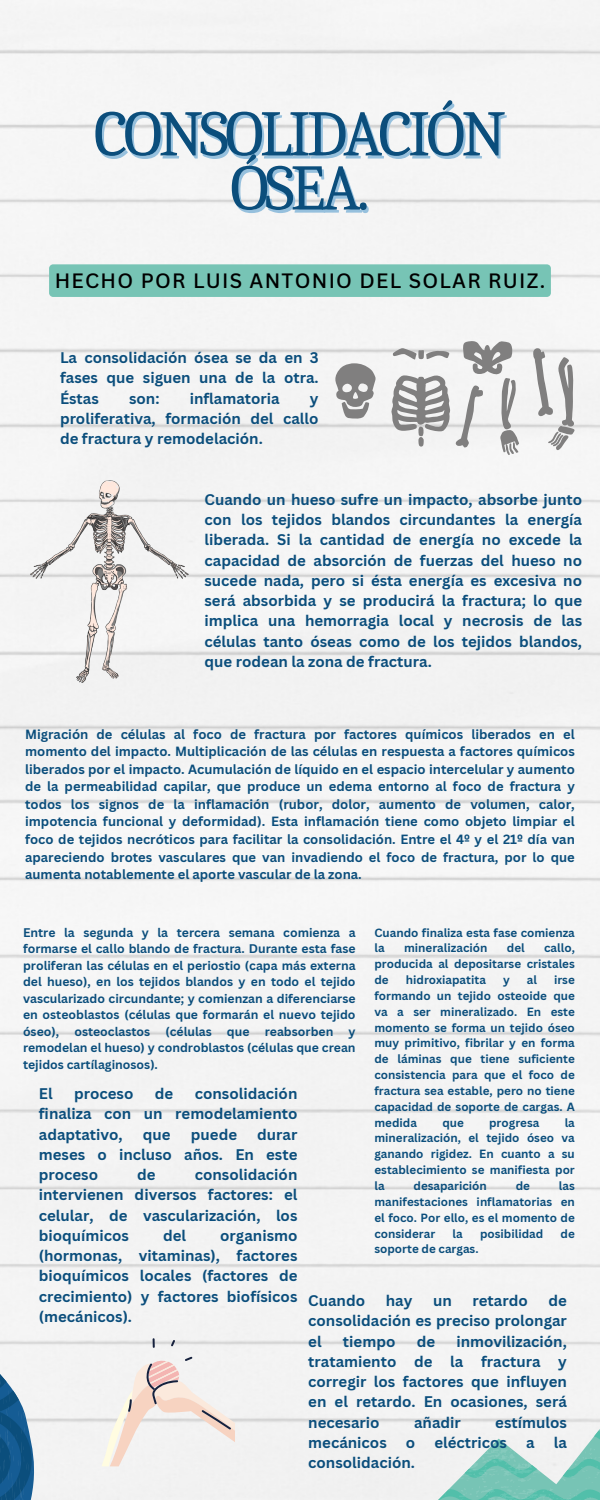
<style>
.page{position:relative;width:600px;height:1500px;background:#fff}
.page>*{position:absolute;margin:0;border:0;box-sizing:border-box;transform-origin:0 0}
.t1{font:64.8px/57.2px "Caladea";letter-spacing:-.06em;color:#0b4e7c;text-align:center}
.t2{font:500 20.2px "Canva Sans";letter-spacing:.065em;color:#000}
.t3{font:700 15px/20.2px "Canva Sans";color:#0b4e7c;text-align:justify}
.t4{font:700 13px/17.6px "Canva Sans";color:#0b4e7c;text-align:justify}
.t5{font:700 12.2px/16.5px "Canva Sans";color:#0b4e7c;text-align:justify}
.t6{font:700 11.6px/15.8px "Canva Sans";color:#0b4e7c;text-align:justify}
.s1{color:#96c0dd}
</style>
<div class="page">
<svg style="left:438px;top:1420px;width:162px;height:80px"></svg>
<svg style="left:391px;top:375px;width:59px;height:72px"></svg>
<svg style="left:456px;top:341px;width:63px;height:114px"></svg>
<svg style="left:393px;top:348px;width:56px;height:12px"></svg>
<svg style="left:533px;top:348px;width:42px;height:102px"></svg>
<svg style="left:335px;top:363px;width:41px;height:56px"></svg>
<img style="left:31px;top:481px;width:158px;height:201px">
<svg style="left:0;top:1338px;width:235px;height:162px"></svg>
<div style="left:49px;top:264px;width:502px;height:33px;background:#77c4b5"></div>
<p class="t1" style="left:94px;top:106px;width:414px">CONSOLIDACIÓN<br><span class="s1">ÓSEA.</span></p>
<p class="t2" style="left:55px;top:267px;width:492px">HECHO POR LUIS ANTONIO DEL SOLAR RUIZ.</p>
<p class="t3" style="left:60px;top:347px;width:260px">La consolidación ósea se da en 3 fases que siguen una de la otra.<br>Éstas</p>
<p class="t3" style="left:129px;top:388px;width:32px">son:</p>
<p class="t3" style="left:190px;top:388px;width:92px">inflamatoria</p>
<p class="t3" style="left:60px;top:388px;width:260px;text-indent:250px">y proliferativa, formación del callo de fractura y remodelación.</p>
<p class="t3" style="left:205px;top:489px;width:379px">Cuando un hueso sufre un impacto, absorbe junto con los tejidos blandos circundantes la energía liberada. Si la cantidad de energía no excede la capacidad de absorción de fuerzas del hueso no sucede nada, pero si ésta energía es excesiva no será absorbida y se producirá la fractura; lo que implica una hemorragia local y necrosis de las células tanto óseas como de los tejidos blandos, que rodean la zona de fractura.</p>
<p class="t4" style="left:25px;top:725px;width:551px">Migración de células al foco de fractura por factores químicos liberados en el momento del impacto. Multiplicación de las células en respuesta a factores químicos liberados por el impacto. Acumulación de líquido en el espacio intercelular y aumento de la permeabilidad capilar, que produce un edema entorno al foco de fractura y todos los signos de la inflamación (rubor, dolor, aumento de volumen, calor, impotencia funcional y deformidad). Esta inflamación tiene como objeto limpiar el foco de tejidos necróticos para facilitar la consolidación. Entre el 4º y el 21º día van apareciendo brotes vasculares que van invadiendo el foco de fractura, por lo que aumenta notablemente el aporte vascular de la zona.</p>
<p class="t5" style="left:23px;top:924px;width:334px">Entre la segunda y la tercera semana comienza a formarse el callo blando de fractura. Durante esta fase proliferan las células en el periostio (capa más externa del hueso), en los tejidos blandos y en todo el tejido vascularizado circundante; y comienzan a diferenciarse en osteoblastos (células que formarán el nuevo tejido óseo), osteoclastos (células que reabsorben y remodelan el hueso) y condroblastos (células que crean tejidos cartílaginosos).</p>
<p class="t6" style="left:374px;top:924px;width:202px">Cuando finaliza esta fase comienza la</p>
<p class="t6" style="left:404px;top:940px;width:85px">mineralización</p>
<p class="t6" style="left:507px;top:940px;width:19px">del</p>
<p class="t6" style="left:374px;top:940px;width:202px;text-indent:170px">callo, producida al depositarse cristales de</p>
<p class="t6" style="left:374px;top:972px;width:202px;text-indent:180px">irse formando un tejido osteoide que va a ser mineralizado. En este momento se forma un tejido óseo muy primitivo, fibrilar y en forma de láminas que tiene suficiente consistencia para que el foco de fractura sea estable, pero no tiene capacidad de soporte de cargas. A medida</p>
<p class="t6" style="left:406px;top:972px;width:82px">hidroxiapatita</p>
<p class="t6" style="left:503px;top:972px;width:8px">y</p>
<p class="t6" style="left:527px;top:972px;width:12px">al</p>
<p class="t3" style="left:39px;top:1083px;width:260px;text-indent:156px">consolidación finaliza con un remodelamiento adaptativo,</p>
<p class="t3" style="left:39px;top:1083px;width:15px">El</p>
<p class="t3" style="left:74px;top:1083px;width:61px">proceso</p>
<p class="t3" style="left:155px;top:1083px;width:20px">de</p>
<p class="t6" style="left:374px;top:1114px;width:202px;text-indent:190px">la mineralización, el tejido óseo va ganando rigidez. En cuanto a su establecimiento se manifiesta por la</p>
<p class="t6" style="left:442px;top:1114px;width:23px">que</p>
<p class="t6" style="left:489px;top:1114px;width:52px">progresa</p>
<p class="t3" style="left:39px;top:1124px;width:260px;text-indent:218px">durar meses o incluso años. En este proceso</p>
<p class="t3" style="left:143px;top:1124px;width:29px">que</p>
<p class="t3" style="left:191px;top:1124px;width:48px">puede</p>
<p class="t3" style="left:39px;top:1164px;width:260px;text-indent:156px">consolidación intervienen diversos factores: el celular, de vascularización, los bioquímicos</p>
<p class="t3" style="left:137px;top:1164px;width:20px">de</p>
<p class="t6" style="left:414px;top:1178px;width:75px">desaparición</p>
<p class="t6" style="left:516px;top:1178px;width:16px">de</p>
<p class="t6" style="left:374px;top:1178px;width:202px;text-indent:184px">las manifestaciones inflamatorias en el foco. Por ello, es el momento de considerar</p>
<p class="t6" style="left:453px;top:1225px;width:12px">la</p>
<p class="t6" style="left:480px;top:1225px;width:65px">posibilidad</p>
<p class="t6" style="left:561px;top:1225px;width:16px">de</p>
<p class="t6" style="left:374px;top:1241px;width:106px">soporte de cargas.</p>
<p class="t3" style="left:39px;top:1225px;width:260px;text-indent:181px">organismo (hormonas, vitaminas), factores bioquímicos locales (factores de crecimiento) y factores biofísicos (mecánicos).</p>
<p class="t3" style="left:163px;top:1225px;width:25px">del</p>
<p class="t3" style="left:308px;top:1290px;width:260px;text-indent:240px">de consolidación es preciso prolongar el</p>
<p class="t3" style="left:308px;top:1290px;width:58px">Cuando</p>
<p class="t3" style="left:386px;top:1290px;width:28px">hay</p>
<p class="t3" style="left:433px;top:1290px;width:20px">un</p>
<p class="t3" style="left:473px;top:1290px;width:57px">retardo</p>
<p class="t3" style="left:308px;top:1331px;width:260px;text-indent:148px">inmovilización, tratamiento de la fractura y corregir los factores que influyen en el retardo. En ocasiones, será necesario</p>
<p class="t3" style="left:343px;top:1331px;width:54px">tiempo</p>
<p class="t3" style="left:417px;top:1331px;width:20px">de</p>
<p class="t3" style="left:414px;top:1412px;width:48px">añadir</p>
<p class="t3" style="left:495px;top:1412px;width:73px">estímulos</p>
<p class="t3" style="left:308px;top:1432px;width:80px">mecánicos</p>
<p class="t3" style="left:406px;top:1432px;width:11px">o</p>
<p class="t3" style="left:434px;top:1432px;width:74px">eléctricos</p>
<p class="t3" style="left:526px;top:1432px;width:10px">a</p>
<p class="t3" style="left:554px;top:1432px;width:15px">la</p>
<p class="t3" style="left:308px;top:1452px;width:108px">consolidación.</p>
</div>
